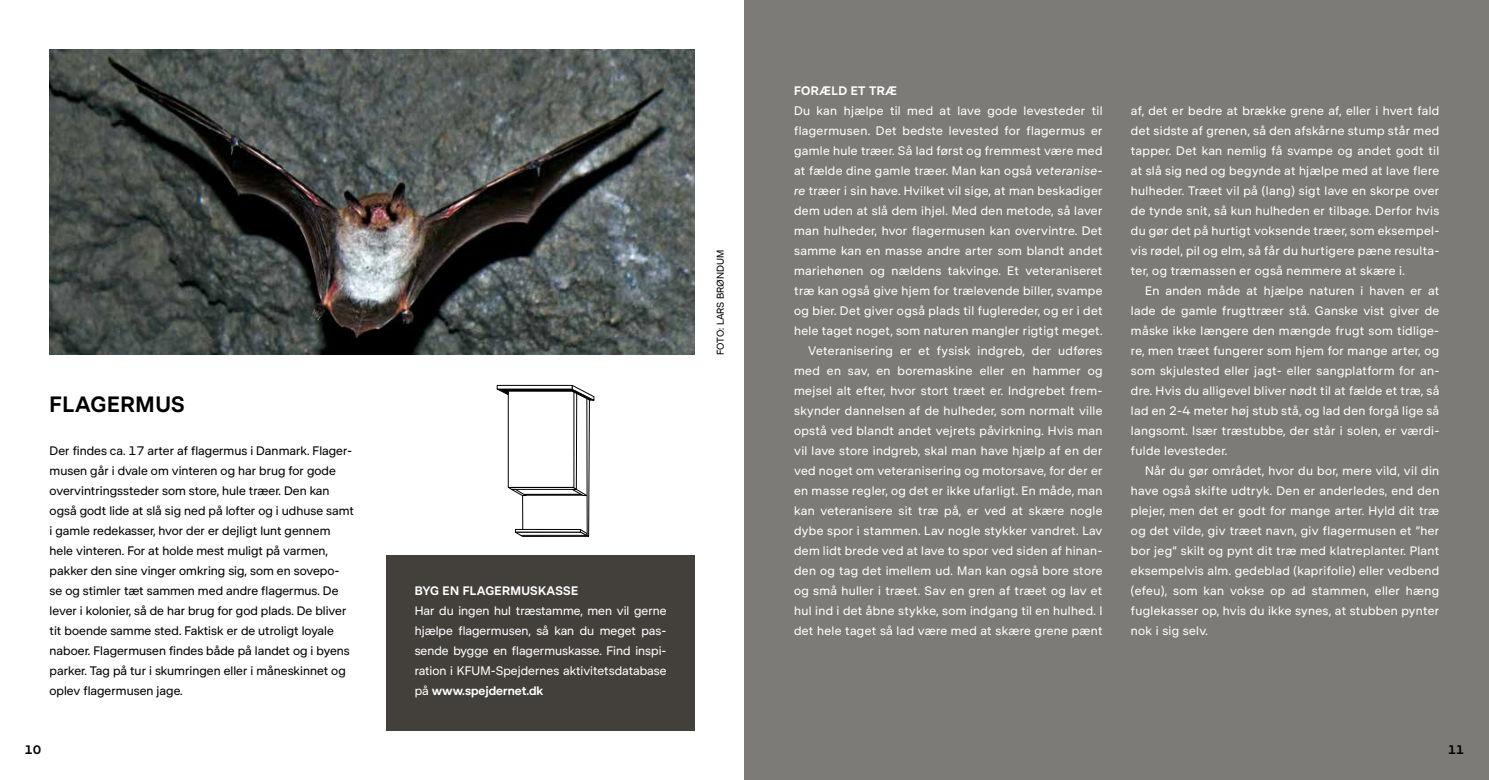
<style>
.page{position:relative;width:1489px;height:780px;background:#fff}
.page>*{position:absolute;margin:0;border:0;box-sizing:border-box;transform-origin:0 0}
.t1{font:600 22.5px "DR Publik";letter-spacing:.025em;color:#000}
.t2{font:12.5px/20px "DR Publik";letter-spacing:.025em;color:#fff;text-align:justify}
.t3{font:12.5px/20px "DR Publik";color:#000}
.t4{font:600 12.5px "DR Publik";letter-spacing:.025em;color:#fff}
.t5{font:600 12.5px "DR Publik";color:#000}
.t6{font:10px "DR Publik";color:#000}
.s1{font-weight:600}
.s2{font-style:italic}
</style>
<div class="page">
<div style="left:744px;top:0;width:744px;height:780px;background:#7c7b77"></div>
<img style="left:50px;top:50px;width:644px;height:305px">
<svg style="left:496px;top:384px;width:99px;height:153px"></svg>
<hr style="left:524px;top:494px;width:57px;height:1px;background:#000">
<div style="left:386px;top:555px;width:309px;height:175px;background:#43403b"></div>
<h1 class="t1" style="left:50px;top:391px;width:137px">FLAGERMUS</h1>
<p class="t3" style="left:50px;top:440px;width:306px">Der findes ca. 17 arter af flagermus i Danmark. Flager&shy;musen går i dvale om vinteren og har brug for gode overvintringssteder som store, hule træer. Den kan også godt lide at slå sig ned på lofter og i udhuse samt i gamle redekasser, hvor der er dejligt lunt gennem hele vinteren. For at holde mest muligt på varmen, pakker den sine vinger omkring sig, som en sovepo&shy;se og stimler tæt sammen med andre flagermus. De lever i kolonier, så de har brug for god plads. De bliver tit boende samme sted. Faktisk er de utroligt loyale naboer. Flagermusen findes både på landet og i byens parker. Tag på tur i skumringen eller i måneskinnet og oplev flagermusen jage.</p>
<p class="t6" style="left:714px;top:355px;width:107px;rotate:-90deg">FOTO: LARS BRØNDUM</p>
<p class="t4" style="left:414px;top:583px;width:165px">BYG EN FLAGERMUSKASSE</p>
<p class="t2" style="left:414px;top:600px;width:253px">Har du ingen hul træstamme, men vil gerne hjælpe flagermusen, så kan du meget pas&shy;sende bygge en flagermuskasse. Find inspi&shy;ration i KFUM-Spejdernes aktivitetsdatabase på <span class="s1">www.spejdernet.dk</span></p>
<p class="t4" style="left:794px;top:83px;width:104px">FORÆLD ET TRÆ</p>
<p class="t2" style="left:794px;top:100px;width:310px;text-align:right">Du kan hjælpe til med at lave gode levesteder til flagermusen. Det bedste levested for flagermus er gamle hule træer. Så lad først og fremmest være med at fælde dine gamle træer. Man kan også <span class="s2">veteranise&shy;re</span> træer i sin have. Hvilket vil sige, at man beskadiger dem uden at slå dem ihjel. Med den metode, så laver man hulheder, hvor flagermusen kan overvintre. Det samme kan en masse andre arter som blandt andet mariehønen og nældens takvinge. Et veteraniseret træ kan også give hjem for trælevende biller, svampe og bier. Det giver også plads til fuglereder, og er i det hele taget noget, som naturen mangler rigtigt meget.<br>Veteranisering er et fysisk indgreb, der udføres med en sav, en boremaskine eller en hammer og mejsel alt efter, hvor stort træet er. Indgrebet frem&shy;skynder dannelsen af de hulheder, som normalt ville opstå ved blandt andet vejrets påvirkning. Hvis man vil lave store indgreb, skal man have hjælp af en der ved noget om veteranisering og motorsave, for der er en masse regler, og det er ikke ufarligt. En måde, man kan veteranisere sit træ på, er ved at skære nogle dybe spor i stammen. Lav nogle stykker vandret. Lav dem lidt brede ved at lave to spor ved siden af hinan&shy;den og tag det imellem ud. Man kan også bore store og små huller i træet. Sav en gren af træet og lav et hul ind i det åbne stykke, som indgang til en hulhed. I det hele taget så lad være med at skære grene pænt</p>
<p class="t2" style="left:1130px;top:100px;width:310px">af, det er bedre at brække grene af, eller i hvert fald det sidste af grenen, så den afskårne stump står med tapper. Det kan nemlig få svampe og andet godt til at slå sig ned og begynde at hjælpe med at lave flere hulheder. Træet vil på (lang) sigt lave en skorpe over de tynde snit, så kun hulheden er tilbage. Derfor hvis du gør det på hurtigt voksende træer, som eksempel&shy;vis rødel, pil og elm, så får du hurtigere pæne resulta&shy;ter, og træmassen er også nemmere at skære i.</p>
<p class="t2" style="left:1130px;top:280px;width:310px;text-indent:14px">En anden måde at hjælpe naturen i haven er at lade de gamle frugttræer stå. Ganske vist giver de måske ikke længere den mængde frugt som tidlige&shy;re, men træet fungerer som hjem for mange arter, og som skjulested eller jagt- eller sangplatform for an&shy;dre. Hvis du alligevel bliver nødt til at fælde et træ, så lad en 2-4 meter høj stub stå, og lad den forgå lige så langsomt. Især træstubbe, der står i solen, er værdi&shy;fulde levesteder.</p>
<p class="t2" style="left:1130px;top:460px;width:310px;text-indent:14px">Når du gør området, hvor du bor, mere vild, vil din have også skifte udtryk. Den er anderledes, end den plejer, men det er godt for mange arter. Hyld dit træ og det vilde, giv træet navn, giv flagermusen et ”her bor jeg” skilt og pynt dit træ med klatreplanter. Plant eksempelvis alm. gedeblad (kaprifolie) eller vedbend (efeu), som kan vokse op ad stammen, eller hæng fuglekasser op, hvis du ikke synes, at stubben pynter nok i sig selv.</p>
<p class="t5" style="left:25px;top:741px;width:18px">10</p>
<p class="t5" style="left:1447px;top:741px;width:18px">11</p>
</div>
